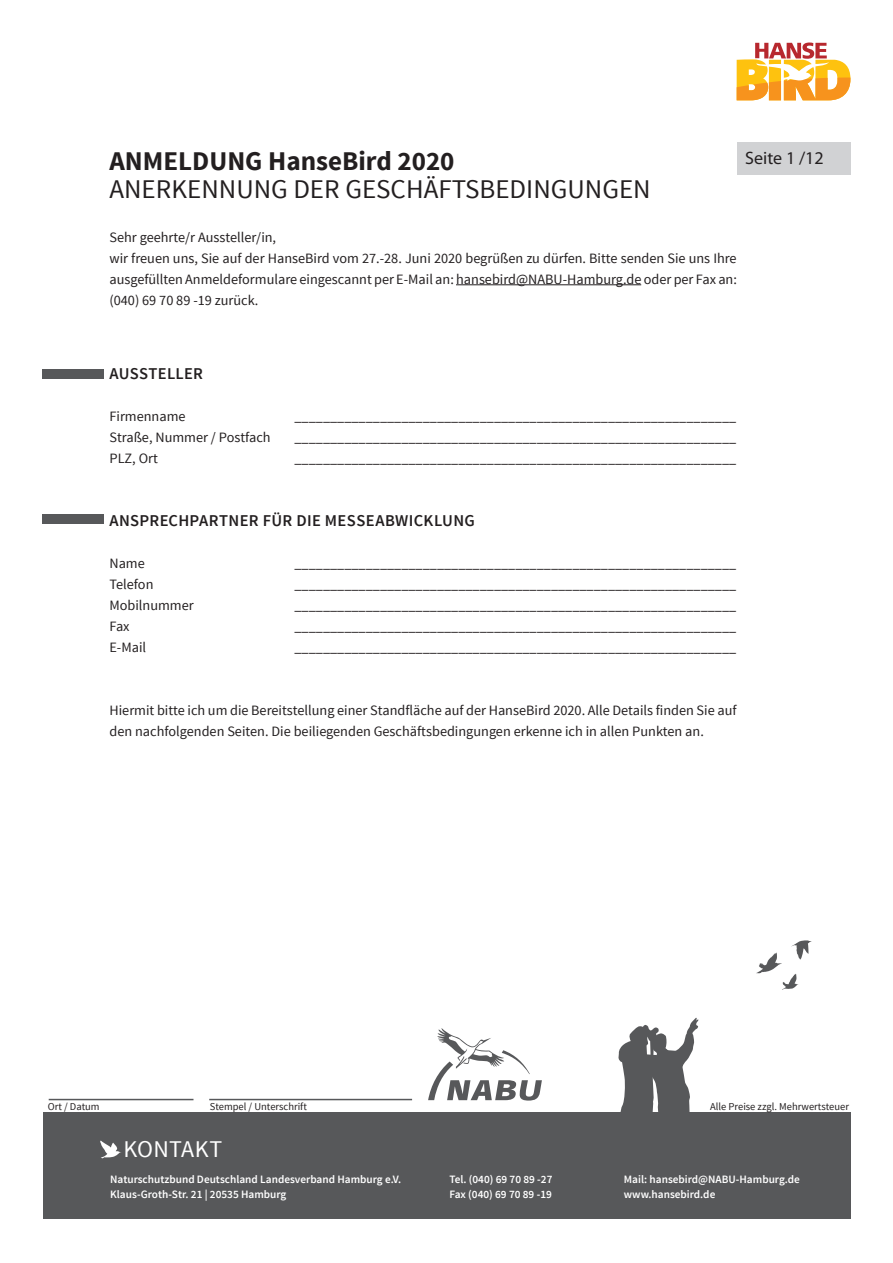
<style>
.page{position:relative;width:893px;height:1263px;background:#fff}
.page>*{position:absolute;margin:0;border:0;box-sizing:border-box;transform-origin:0 0}
.t1{font:27px "Source Sans Pro";color:#231f20}
.t2{font:700 27px "Source Sans Pro";color:#231f20}
.t3{font:24px "Source Sans Pro";letter-spacing:.01em;color:#fff}
.t4{font:18px "Myriad Pro";color:#231f20}
.t5{font:600 16.5px "Source Sans Pro";letter-spacing:.02em;color:#231f20}
.t6{font:14.25px/21px "Source Sans Pro";color:#231f20}
.t7{font:600 11.25px/15px "Source Sans Pro";color:#fff}
.t8{font:10.5px "Source Sans Pro";color:#231f20}
</style>
<div class="page">
<svg style="left:618px;top:1018px;width:81px;height:94px"></svg>
<div style="left:43px;top:1112px;width:808px;height:107px;background:#57585a"></div>
<svg style="left:100px;top:1140px;width:21px;height:18px"></svg>
<svg style="left:428px;top:1028px;width:114px;height:72px"></svg>
<svg style="left:756px;top:940px;width:56px;height:50px"></svg>
<hr style="left:49px;top:1099px;width:144px;height:1px;background:#57585a">
<hr style="left:209px;top:1099px;width:203px;height:1px;background:#57585a">
<svg style="left:737px;top:43px;width:113px;height:57px"></svg>
<hr style="left:456px;top:284px;width:185px;height:1px;background:#231f20">
<div style="left:43px;top:369px;width:61px;height:10px;background:#57585a"></div>
<div style="left:43px;top:514px;width:61px;height:10px;background:#57585a"></div>
<div style="left:737px;top:142px;width:113px;height:33px;background:#d1d2d4"></div>
<h1 class="t2" style="left:109px;top:143px;width:347px">ANMELDUNG HanseBird 2020</h1>
<h1 class="t1" style="left:109px;top:173px;width:543px">ANERKENNUNG DER GESCHÄFTSBEDINGUNGEN</h1>
<p class="t6" style="left:109px;top:227px;width:629px">Sehr geehrte/r Aussteller/in,<br>wir freuen uns, Sie auf der HanseBird vom 27.-28. Juni 2020 begrüßen zu dürfen. Bitte senden Sie uns Ihre ausgefüllten Anmeldeformulare eingescannt per E-Mail an: hansebird@NABU-Hamburg.de oder per Fax an: (040) 69 70 89 -19 zurück.</p>
<p class="t4" style="left:745px;top:147px;width:80px">Seite 1 /12</p>
<p class="t5" style="left:109px;top:363px;width:95px">AUSSTELLER</p>
<p class="t6" style="left:109px;top:406px;width:78px">Firmenname</p>
<p class="t6" style="left:294px;top:406px;width:443px">______________________________________________________________</p>
<p class="t6" style="left:109px;top:427px;width:163px">Straße, Nummer / Postfach</p>
<p class="t6" style="left:294px;top:427px;width:443px">______________________________________________________________</p>
<p class="t6" style="left:109px;top:448px;width:50px">PLZ, Ort</p>
<p class="t6" style="left:294px;top:448px;width:443px">______________________________________________________________</p>
<p class="t5" style="left:109px;top:510px;width:239px">ANSPRECHPARTNER für die Messea</p>
<p class="t5" style="left:385px;top:510px;width:60px">bwicklun</p>
<p class="t5" style="left:465px;top:510px;width:12px">g</p>
<p class="t6" style="left:109px;top:553px;width:37px">Name</p>
<p class="t6" style="left:294px;top:553px;width:443px">______________________________________________________________</p>
<p class="t6" style="left:109px;top:574px;width:46px">Telefon</p>
<p class="t6" style="left:294px;top:574px;width:443px">______________________________________________________________</p>
<p class="t6" style="left:109px;top:595px;width:86px">Mobilnummer</p>
<p class="t6" style="left:294px;top:595px;width:443px">______________________________________________________________</p>
<p class="t6" style="left:109px;top:616px;width:22px">Fax</p>
<p class="t6" style="left:294px;top:616px;width:443px">______________________________________________________________</p>
<p class="t6" style="left:109px;top:637px;width:38px">E-Mail</p>
<p class="t6" style="left:294px;top:637px;width:443px">______________________________________________________________</p>
<p class="t6" style="left:109px;top:700px;width:629px">Hiermit bitte ich um die Bereitstellung einer Standfläche auf der HanseBird 2020. Alle Details finden Sie auf den nachfolgenden Seiten. Die beiliegenden Geschäftsbedingungen erkenne ich in allen Punkten an.</p>
<p class="t8" style="left:48px;top:1099px;width:53px">Ort / Datum</p>
<p class="t8" style="left:210px;top:1099px;width:99px">Stempel / Unterschrift</p>
<p class="t8" style="left:710px;top:1099px;width:140px">Alle Preise zzgl. Mehrwertsteuer</p>
<h2 class="t3" style="left:123px;top:1134px;width:100px">Kontakt</h2>
<p class="t7" style="left:110px;top:1172px;width:293px">Naturschutzbund Deutschland Landesverband Hamburg e.V.<br>Klaus-Groth-Str. 21 | 20535 Hamburg</p>
<p class="t7" style="left:449px;top:1172px;width:105px">Tel. (040) 69 70 89 -27<br>Fax (040) 69 70 89 -19</p>
<p class="t7" style="left:624px;top:1172px;width:178px">Mail: hansebird@NABU-Hamburg.de www.hansebird.de</p>
</div>
